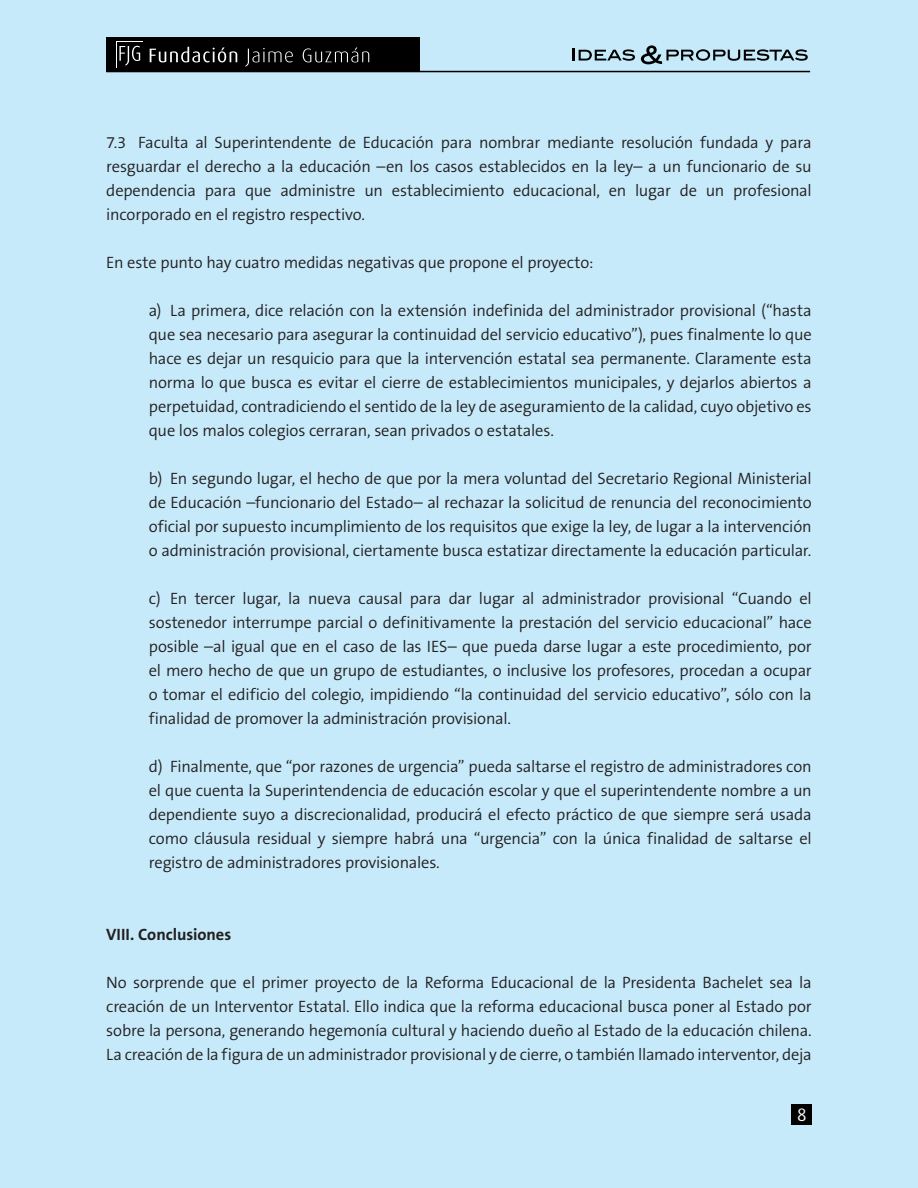
<style>
.page{position:relative;width:918px;height:1188px;background:#c6eafa}
.page>*{position:absolute;margin:0;border:0;box-sizing:border-box;transform-origin:0 0}
.t1{font:18px "Dax";color:#fff}
.t2{font:300 16.5px/24px "The Sans B4";letter-spacing:-.01em;color:#231f20;text-align:justify}
.t3{font:700 16.5px "The Sans B7";color:#231f20}
</style>
<div class="page">
<svg style="left:573px;top:48px;width:62px;height:13px"></svg>
<svg style="left:641px;top:45px;width:167px;height:19px"></svg>
<hr style="left:106px;top:71px;width:704px;height:1px;background:#000">
<div style="left:106px;top:37px;width:313px;height:35px;background:#000"></div>
<svg style="left:116px;top:41px;width:27px;height:27px"></svg>
<div style="left:117px;top:42px;width:26px;height:25px;background:#000"></div>
<svg style="left:119px;top:46px;width:21px;height:20px"></svg>
<svg style="left:150px;top:47px;width:219px;height:20px"></svg>
<div style="left:792px;top:1104px;width:20px;height:20px;background:#000"></div>
<p class="t2" style="left:106px;top:131px;width:707px">7.3 Faculta al Superintendente de Educación para nombrar mediante resolución fundada y para resguardar el derecho a la educación –en los casos establecidos en la ley– a un funcionario de su dependencia para que administre un establecimiento educacional, en lugar de un profesional incorporado en el registro respectivo.</p>
<p class="t2" style="left:106px;top:251px;width:489px">En este punto hay cuatro medidas negativas que propone el proyecto:</p>
<p class="t2" style="left:149px;top:299px;width:664px">a) La primera, dice relación con la extensión indefinida del administrador provisional (“hasta que sea necesario para asegurar la continuidad del servicio educativo”), pues finalmente lo que hace es dejar un resquicio para que la intervención estatal sea permanente. Claramente esta norma lo que busca es evitar el cierre de establecimientos municipales, y dejarlos abiertos a perpetuidad, contradiciendo el sentido de la ley de aseguramiento de la calidad, cuyo objetivo es que los malos colegios cerraran, sean privados o estatales.</p>
<p class="t2" style="left:149px;top:467px;width:664px">b) En segundo lugar, el hecho de que por la mera voluntad del Secretario Regional Ministerial de Educación –funcionario del Estado– al rechazar la solicitud de renuncia del reconocimiento oficial por supuesto incumplimiento de los requisitos que exige la ley, de lugar a la intervención o administración provisional, ciertamente busca estatizar directamente la educación particular.</p>
<p class="t2" style="left:149px;top:587px;width:664px">c) En tercer lugar, la nueva causal para dar lugar al administrador provisional “Cuando el sostenedor interrumpe parcial o definitivamente la prestación del servicio educacional” hace posible –al igual que en el caso de las IES– que pueda darse lugar a este procedimiento, por el mero hecho de que un grupo de estudiantes, o inclusive los profesores, procedan a ocupar o tomar el edificio del colegio, impidiendo “la continuidad del servicio educativo”, sólo con la finalidad de promover la administración provisional.</p>
<p class="t2" style="left:149px;top:755px;width:664px">d) Finalmente, que “por razones de urgencia” pueda saltarse el registro de administradores con el que cuenta la Superintendencia de educación escolar y que el superintendente nombre a un dependiente suyo a discrecionalidad, producirá el efecto práctico de que siempre será usada como cláusula residual y siempre habrá una “urgencia” con la única finalidad de saltarse el registro de administradores provisionales.</p>
<p class="t3" style="left:106px;top:926px;width:126px">VIII. Conclusiones</p>
<p class="t2" style="left:106px;top:971px;width:707px">No sorprende que el primer proyecto de la Reforma Educacional de la Presidenta Bachelet sea la creación de un Interventor Estatal. Ello indica que la reforma educacional busca poner al Estado por sobre la persona, generando hegemonía cultural y haciendo dueño al Estado de la educación chilena.<br>La creación de la figura de un administrador provisional y de cierre, o también llamado interventor, deja</p>
<p class="t1" style="left:797px;top:1104px;width:11px">8</p>
</div>
